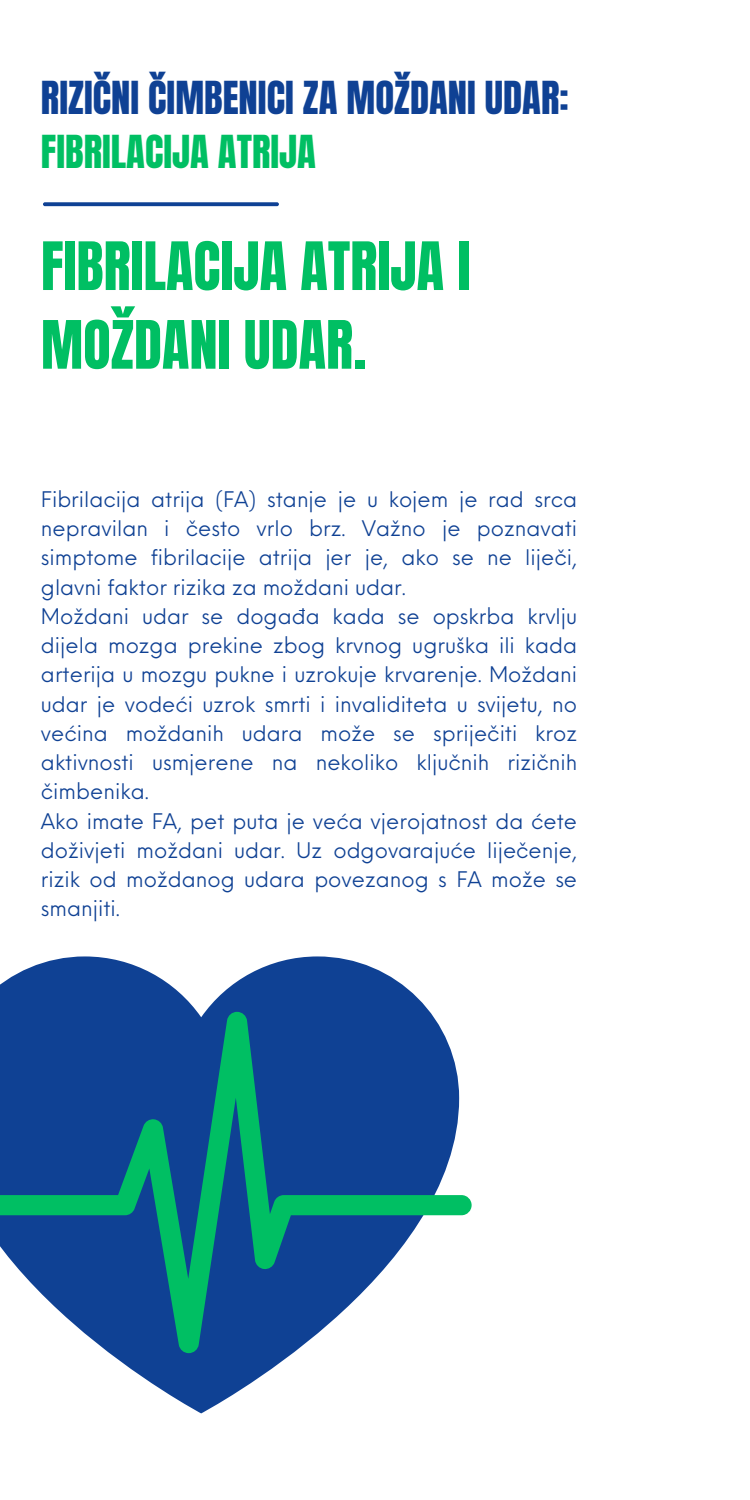
<style>
.page{position:relative;width:750px;height:1500px;background:#fff}
.page>*{position:absolute;margin:0;border:0;box-sizing:border-box;transform-origin:0 0}
.t1{font:56.7px/78.7px "Anton";color:#00bf63}
.t2{font:38.7px/54px "Anton";color:#0f4194}
.t3{font:21px/29.2px "Neue Einstellung";color:#0f4194;text-align:justify}
.s1{color:#00bf63}
</style>
<div class="page">
<svg style="left:0;top:956px;width:430px;height:457px"></svg>
<svg style="left:0;top:1012px;width:472px;height:341px;background:#2f6e9c"></svg>
<svg style="left:43px;top:202px;width:236px;height:4px"></svg>
<h2 class="t2" style="left:41px;top:71px;width:529px">RIZIČNI ČIMBENICI ZA MOŽDANI UDAR:<br><span class="s1">FIBRILACIJA ATRIJA</span></h2>
<p class="t1" style="left:41px;top:228px;width:431px">FIBRILACIJA ATRIJA I<br>MOŽDANI UDAR.</p>
<h1 class="t3" style="left:41px;top:483px;width:538px">Fibrilacija atrija (FA) stanje je u kojem je rad srca nepravilan i često vrlo brz. Važno je poznavati simptome fibrilacije atrija jer je, ako se ne liječi, glavni faktor rizika za moždani udar.</h1>
<p class="t3" style="left:41px;top:600px;width:538px">Moždani udar se događa kada se opskrba krvlju dijela mozga prekine zbog krvnog ugruška ili kada arterija u mozgu pukne i uzrokuje krvarenje. Moždani udar je vodeći uzrok smrti i invaliditeta u svijetu, no većina moždanih udara može se spriječiti kroz aktivnosti usmjerene na nekoliko ključnih rizičnih čimbenika.</p>
<p class="t3" style="left:41px;top:804px;width:538px">Ako imate FA, pet puta je veća vjerojatnost da ćete doživjeti moždani udar. Uz odgovarajuće liječenje, rizik od moždanog udara povezanog s FA može se smanjiti.</p>
</div>
